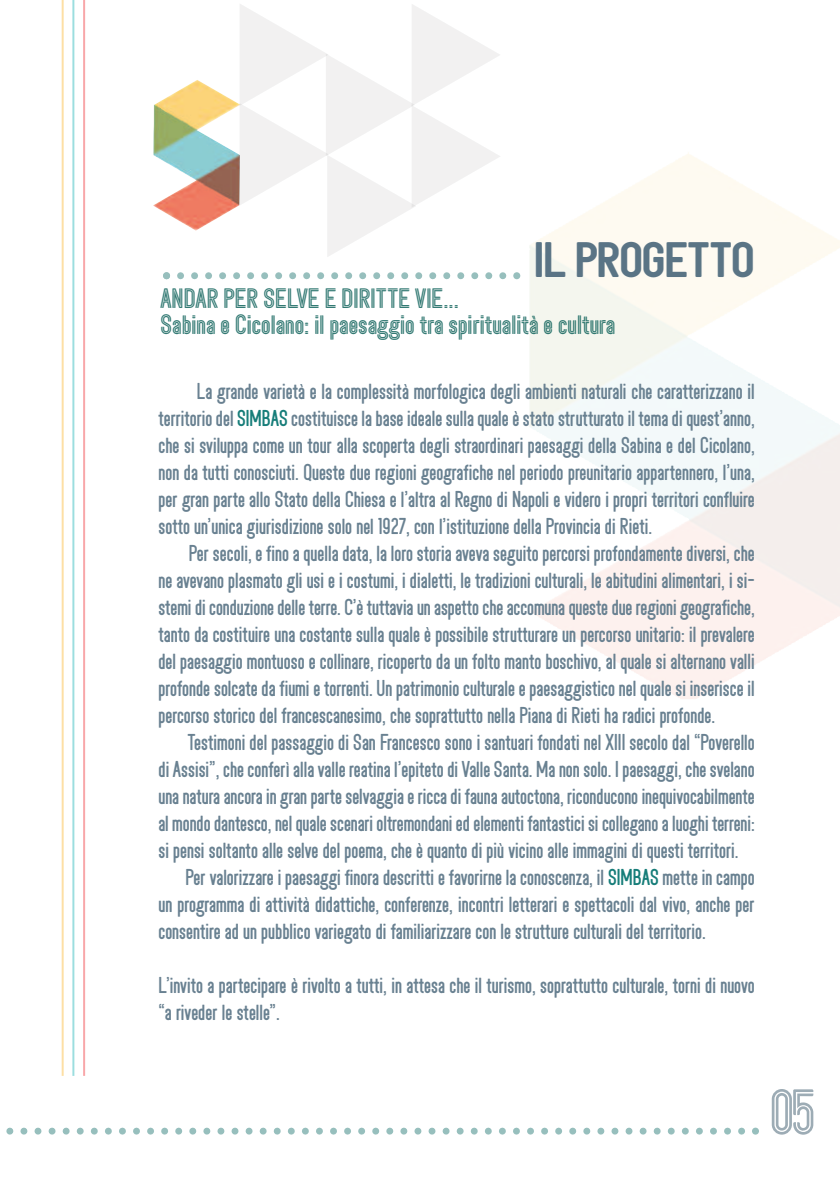
<style>
.page{position:relative;width:840px;height:1191px;background:#fff}
.page>*{position:absolute;margin:0;border:0;box-sizing:border-box;transform-origin:0 0}
.t1{font:50.2px "Shakerato PERSONAL Inline";color:rgb(60 90 108/.5)}
.t2{font:39px "Shakerato PERSONAL Bold";letter-spacing:-.025em;color:#5a7485;scale:1.15 1}
.t3{font:22px/26px "Shakerato PERSONAL Inline";color:rgb(0 89 81/.8)}
.t4{font:18px/27px "Shakerato PERSONAL Regular";color:#698191;text-align:justify}
.s1{color:#167d79}
</style>
<div class="page">
<svg style="left:6px;top:1127px;width:752px;height:7px"></svg>
<svg style="left:163px;top:272px;width:357px;height:7px"></svg>
<img style="left:197px;top:130px;width:40px;height:24px">
<svg style="left:239px;top:4px;width:261px;height:253px"></svg>
<hr style="left:83px;top:0;width:2px;height:1075px;background:#f8acae">
<hr style="left:72px;top:0;width:2px;height:1075px;background:#00aaad;opacity:.39">
<hr style="left:62px;top:0;width:2px;height:1075px;background:#faaf18;opacity:.39">
<h2 class="t2" style="left:533px;top:242px;width:194px">IL PROGETTO</h2>
<p class="t3" style="left:160px;top:288px;width:456px">ANDAR PER SELVE E DIRITTE VIE...<br>Sabina e Cicolano: il paesaggio tra spiritualità e cultura</p>
<p class="t4" style="left:158px;top:380px;width:597px;text-indent:38px">La grande varietà e la complessità morfologica degli ambienti naturali che caratterizzano il territorio del <span class="s1">SIMBAS</span> costituisce la base ideale sulla quale è stato strutturato il tema di quest’anno, che si sviluppa come un tour alla scoperta degli straordinari paesaggi della Sabina e del Cicolano, non da tutti conosciuti. Queste due regioni geografiche nel periodo preunitario appartennero, l’una, per gran parte allo Stato della Chiesa e l’altra al Regno di Napoli e videro i propri territori confluire sotto un’unica giurisdizione solo nel 1927, con l’istituzione della Provincia di Rieti.</p>
<p class="t4" style="left:158px;top:542px;width:597px;text-indent:30px">Per secoli, e fino a quella data, la loro storia aveva seguito percorsi profondamente diversi, che ne avevano plasmato gli usi e i costumi, i dialetti, le tradizioni culturali, le abitudini alimentari, i si&shy;stemi di conduzione delle terre. C’è tuttavia un aspetto che accomuna queste due regioni geografiche, tanto da costituire una costante sulla quale è possibile strutturare un percorso unitario: il prevalere del paesaggio montuoso e collinare, ricoperto da un folto manto boschivo, al quale si alternano valli profonde solcate da fiumi e torrenti. Un patrimonio culturale e paesaggistico nel quale si inserisce il percorso storico del francescanesimo, che soprattutto nella Piana di Rieti ha radici profonde.</p>
<p class="t4" style="left:187px;top:731px;width:568px">Testimoni del passaggio di San Francesco sono i santuari fondati nel XIII secolo dal “Poverello</p>
<p class="t4" style="left:158px;top:758px;width:597px">di Assisi”, che conferì alla valle reatina l’epiteto di Valle Santa. Ma non solo. I paesaggi, che svelano</p>
<p class="t4" style="left:158px;top:785px;width:597px">una natura ancora in gran parte selvaggia e ricca di fauna autoctona, riconducono inequivocabilmente</p>
<p class="t4" style="left:158px;top:812px;width:597px">al mondo dantesco, nel quale scenari oltremondani ed elementi fantastici si collegano a luoghi terreni:</p>
<p class="t4" style="left:158px;top:839px;width:581px">si pensi soltanto alle selve del poema, che è quanto di più vicino alle immagini di questi territori.</p>
<p class="t4" style="left:185px;top:866px;width:570px">Per valorizzare i paesaggi finora descritti e favorirne la conoscenza, il <span class="s1">SIMBAS</span> mette in campo</p>
<p class="t4" style="left:158px;top:893px;width:597px">un programma di attività didattiche, conferenze, incontri letterari e spettacoli dal vivo, anche per</p>
<p class="t4" style="left:158px;top:920px;width:548px">consentire ad un pubblico variegato di familiarizzare con le strutture culturali del territorio.</p>
<p class="t4" style="left:158px;top:974px;width:597px">L’invito a partecipare è rivolto a tutti, in attesa che il turismo, soprattutto culturale, torni di nuovo “a riveder le stelle”.</p>
<h1 class="t1" style="left:769px;top:1089px;width:48px">05</h1>
</div>
